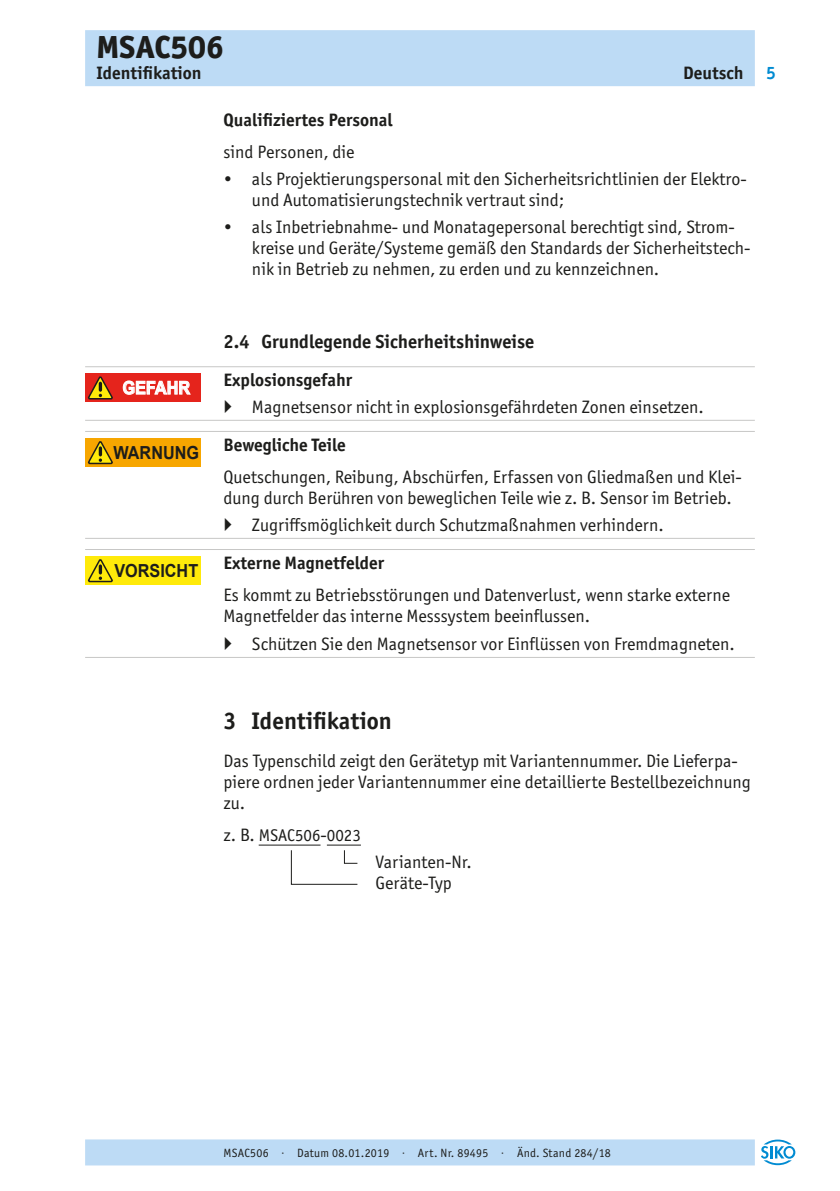
<style>
.page{position:relative;width:840px;height:1191px;background:#fff}
.page>*{position:absolute;margin:0;border:0;box-sizing:border-box;transform-origin:0 0}
.t1{font:800 32px "Officina Sans ITC Pro";color:#1d1d1b}
.t2{font:700 24px "Officina Sans ITC Pro";color:#1d1d1b}
.t3{font:700 19px "Officina Sans ITC Pro";color:#1d1d1b}
._03__Fliesstext{font:18px/21px "Officina Sans ITC Pro";color:#1d1d1b}
._02__Ueberschrift_Li{font:700 18px "Officina Sans ITC Pro";color:#1d1d1b}
._02__Ueberschrift{font:700 18px "Officina Sans ITC Pro";color:#1d1d1b}
._03__Fliesstext_Iden{font:18px "Officina Sans ITC Pro";color:#1d1d1b}
.t4{font:700 18px "Arial";color:#1d1d1b;scale:.9 1}
.t5{font:700 18px "Arial";color:#fff;scale:.9 1}
.t6{font:700 18px "Officina Sans ITC Pro";color:#008bd2}
._03__Fliesstext-2{font:17px "Officina Sans ITC Pro";color:#1d1d1b}
.t7{font:12px "Officina Sans ITC Pro";letter-spacing:.02em;color:#1d1d1b}
.s1{font-size:18px}
</style>
<div class="page">
<div style="left:85px;top:30px;width:669px;height:56px;background:#bddbf5"></div>
<div style="left:85px;top:1139px;width:669px;height:26px;background:#bddbf5"></div>
<svg style="left:761px;top:1139px;width:33px;height:26px"></svg>
<hr style="left:85px;top:366px;width:669px;height:1px;background:#c7c7c6">
<hr style="left:85px;top:420px;width:669px;height:1px;background:#c7c7c6">
<hr style="left:85px;top:431px;width:669px;height:1px;background:#c7c7c6">
<hr style="left:85px;top:538px;width:669px;height:1px;background:#c7c7c6">
<hr style="left:85px;top:549px;width:669px;height:1px;background:#c7c7c6">
<hr style="left:85px;top:657px;width:669px;height:1px;background:#c7c7c6">
<hr style="left:258px;top:844px;width:62px;height:1px;background:#1d1d1b">
<hr style="left:327px;top:844px;width:34px;height:1px;background:#1d1d1b">
<svg style="left:290px;top:850px;width:68px;height:35px"></svg>
<div style="left:85px;top:373px;width:116px;height:28px;background:#e5241c"></div>
<svg style="left:123px;top:381px;width:67px;height:13px"></svg>
<svg style="left:87px;top:376px;width:26px;height:24px"></svg>
<div style="left:85px;top:438px;width:116px;height:28px;background:#f7a600"></div>
<svg style="left:87px;top:441px;width:26px;height:24px"></svg>
<div style="left:85px;top:556px;width:116px;height:28px;background:#ffea0a"></div>
<svg style="left:87px;top:559px;width:26px;height:24px"></svg>
<h1 class="t1" style="left:96px;top:26px;width:128px">MSAC506</h1>
<p class="_02__Ueberschrift" style="left:96px;top:62px;width:107px">Identifikation</p>
<p class="_02__Ueberschrift" style="left:682px;top:62px;width:62px">Deutsch</p>
<p class="_02__Ueberschrift" style="left:223px;top:109px;width:170px">Qualifiziertes Personal</p>
<p class="_03__Fliesstext" style="left:223px;top:142px;width:132px">sind Personen, die</p>
<p class="_03__Fliesstext" style="left:252px;top:168px;width:496px;text-indent:-28px">• als Projektierungspersonal mit den Sicherheitsrichtlinien der Elektro&shy;und Automatisierungstechnik vertraut sind;</p>
<p class="_03__Fliesstext" style="left:252px;top:216px;width:500px;text-indent:-28px">• als Inbetriebnahme- und Monatagepersonal berechtigt sind, Strom&shy;kreise und Geräte/Systeme gemäß den Standards der Sicherheitstech&shy;nik in Betrieb zu nehmen, zu erden und zu kennzeichnen.</p>
<p class="t6" style="left:765px;top:62px;width:11px">5</p>
<p class="t5" style="left:122px;top:376px;width:77px">GEFAHR</p>
<p class="t4" style="left:113px;top:441px;width:97px">WARNUNG</p>
<p class="t4" style="left:114px;top:559px;width:95px">VORSICHT</p>
<p class="t3" style="left:223px;top:329px;width:312px">2.4 Grundlegende Sicherheitshinweise</p>
<p class="_02__Ueberschrift_Li" style="left:223px;top:368px;width:130px">Explosionsgefahr</p>
<p class="_03__Fliesstext" style="left:252px;top:396px;width:453px">Magnetsensor nicht in explosionsgefährdeten Zonen einsetzen.</p>
<p class="_02__Ueberschrift_Li" style="left:223px;top:433px;width:124px">Bewegliche Teile</p>
<p class="_03__Fliesstext" style="left:223px;top:466px;width:519px">Quetschungen, Reibung, Abschürfen, Erfassen von Gliedmaßen und Klei&shy;dung durch Berühren von beweglichen Teile wie z. B. Sensor im Betrieb.</p>
<p class="_03__Fliesstext" style="left:252px;top:514px;width:413px">Zugriffsmöglichkeit durch Schutzmaßnahmen verhindern.</p>
<p class="_02__Ueberschrift_Li" style="left:223px;top:551px;width:162px">Externe Magnetfelder</p>
<p class="_03__Fliesstext" style="left:223px;top:584px;width:507px">Es kommt zu Betriebsstörungen und Datenverlust, wenn starke externe<br>Magnetfelder das interne Messsystem beeinflussen.</p>
<p class="_03__Fliesstext" style="left:252px;top:633px;width:484px">Schützen Sie den Magnetsensor vor Einflüssen von Fremdmagneten.</p>
<p class="t2" style="left:223px;top:705px;width:169px">3 Identifikation</p>
<p class="_03__Fliesstext" style="left:223px;top:750px;width:528px">Das Typenschild zeigt den Gerätetyp mit Variantennummer. Die Lieferpa&shy;piere ordnen jeder Variantennummer eine detaillierte Bestellbezeichnung zu.</p>
<p class="_03__Fliesstext-2" style="left:223px;top:825px;width:139px"><span class="s1">z. B.</span> MSAC506<span class="s1">-</span>0023</p>
<p class="_03__Fliesstext_Iden" style="left:375px;top:851px;width:98px">Varianten-Nr.</p>
<p class="_03__Fliesstext_Iden" style="left:375px;top:872px;width:78px">Geräte-Typ</p>
<p class="t7" style="left:223px;top:1145px;width:388px">MSAC506 · Datum 08.01.2019 · Art. Nr. 89495 · Änd. Stand 284/18</p>
</div>
